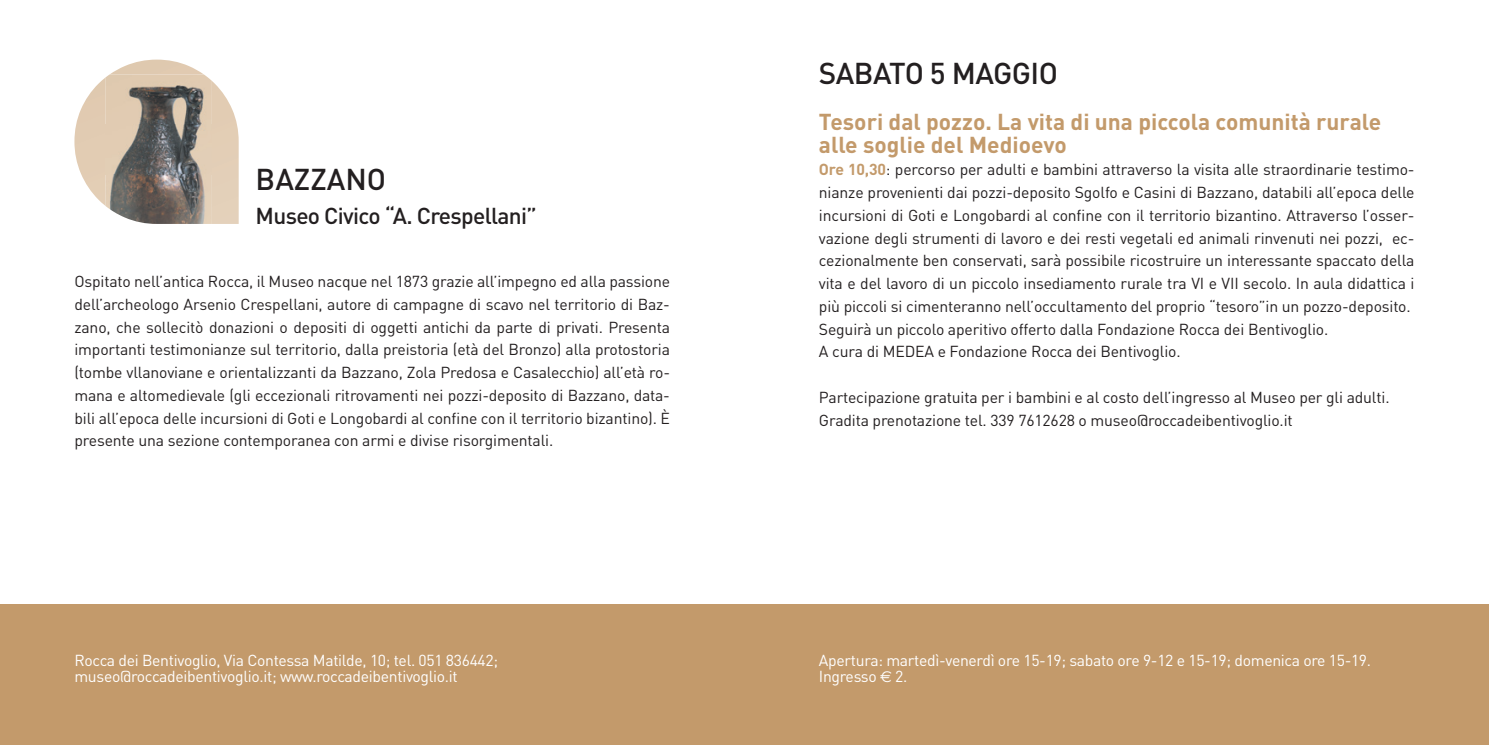
<style>
.page{position:relative;width:1489px;height:745px;background:#fff}
.page>*{position:absolute;margin:0;border:0;box-sizing:border-box;transform-origin:0 0}
.t1{font:500 29.75px "DIN";letter-spacing:-.02em;color:#231f20}
.t2{font:500 29.75px "DIN";color:#231f20}
.t3{font:700 22.75px/22.8px "DIN";color:#c39a6b}
.t4{font:500 22.75px "DIN";letter-spacing:-.03em;color:#231f20}
.t5{font:15.75px/22.8px "DIN";letter-spacing:-.01em;color:#231f20}
.t6{font:15.75px/15.8px "DIN";letter-spacing:-.02em;color:#fff}
.s1{font-weight:700;color:#c39a6b}
.s2{font-family:"Euro Sans"}
</style>
<div class="page">
<div style="left:0;top:604px;width:1488px;height:140px;background:#c39a6b"></div>
<svg style="left:74px;top:60px;width:165px;height:164px"></svg>
<img style="left:105px;top:74px;width:107px;height:150px">
<h1 class="t2" style="left:255px;top:160px;width:132px">BAZZANO</h1>
<h2 class="t4" style="left:255px;top:201px;width:283px">Museo Civico “A. Crespellani”</h2>
<p class="t5" style="left:74px;top:269px;width:597px;text-align:justify">Ospitato nell’antica Rocca, il Museo nacque nel 1873 grazie all’impegno ed alla passione dell’archeologo Arsenio Crespellani, autore di campagne di scavo nel territorio di Baz&shy;zano, che sollecitò donazioni o depositi di oggetti antichi da parte di privati. Presenta importanti testimonianze sul territorio, dalla preistoria (età del Bronzo) alla protostoria (tombe vllanoviane e orientalizzanti da Bazzano, Zola Predosa e Casalecchio) all’età ro&shy;mana e altomedievale (gli eccezionali ritrovamenti nei pozzi-deposito di Bazzano, data&shy;bili all’epoca delle incursioni di Goti e Longobardi al confine con il territorio bizantino). È presente una sezione contemporanea con armi e divise risorgimentali.</p>
<p class="t6" style="left:74px;top:651px;width:425px">Rocca dei Bentivoglio, Via Contessa Matilde, 10; tel. 051 836442; museo@roccadeibentivoglio.it; www.roccadeibentivoglio.it</p>
<h1 class="t1" style="left:819px;top:54px;width:240px">SABATO 5 MAGGIO</h1>
<h2 class="t3" style="left:819px;top:109px;width:563px">Tesori dal pozzo. La vita di una piccola comunità rurale alle soglie del Medioevo</h2>
<p class="t5" style="left:819px;top:158px;width:597px"><span class="s1">Ore 10,30</span>: percorso per adulti e bambini attraverso la visita alle straordinarie testimo&shy;nianze provenienti dai pozzi-deposito Sgolfo e Casini di Bazzano, databili all’epoca delle incursioni di Goti e Longobardi al confine con il territorio bizantino. Attraverso l’osser&shy;vazione degli strumenti di lavoro e dei resti vegetali ed animali rinvenuti nei pozzi, ec&shy;cezionalmente ben conservati, sarà possibile ricostruire un interessante spaccato della vita e del lavoro di un piccolo insediamento rurale tra VI e VII secolo. In aula didattica i più piccoli si cimenteranno nell’occultamento del proprio “tesoro”in un pozzo-deposito.<br>Seguirà un piccolo aperitivo offerto dalla Fondazione Rocca dei Bentivoglio.<br>A cura di MEDEA e Fondazione Rocca dei Bentivoglio.</p>
<p class="t5" style="left:819px;top:385px;width:572px">Partecipazione gratuita per i bambini e al costo dell’ingresso al Museo per gli adulti.<br>Gradita prenotazione tel. 339 7612628 o museo@roccadeibentivoglio.it</p>
<p class="t6" style="left:819px;top:651px;width:553px">Apertura: martedì-venerdì ore 15-19; sabato ore 9-12 e 15-19; domenica ore 15-19.<br>Ingresso <span class="s2">€</span> 2.</p>
</div>
